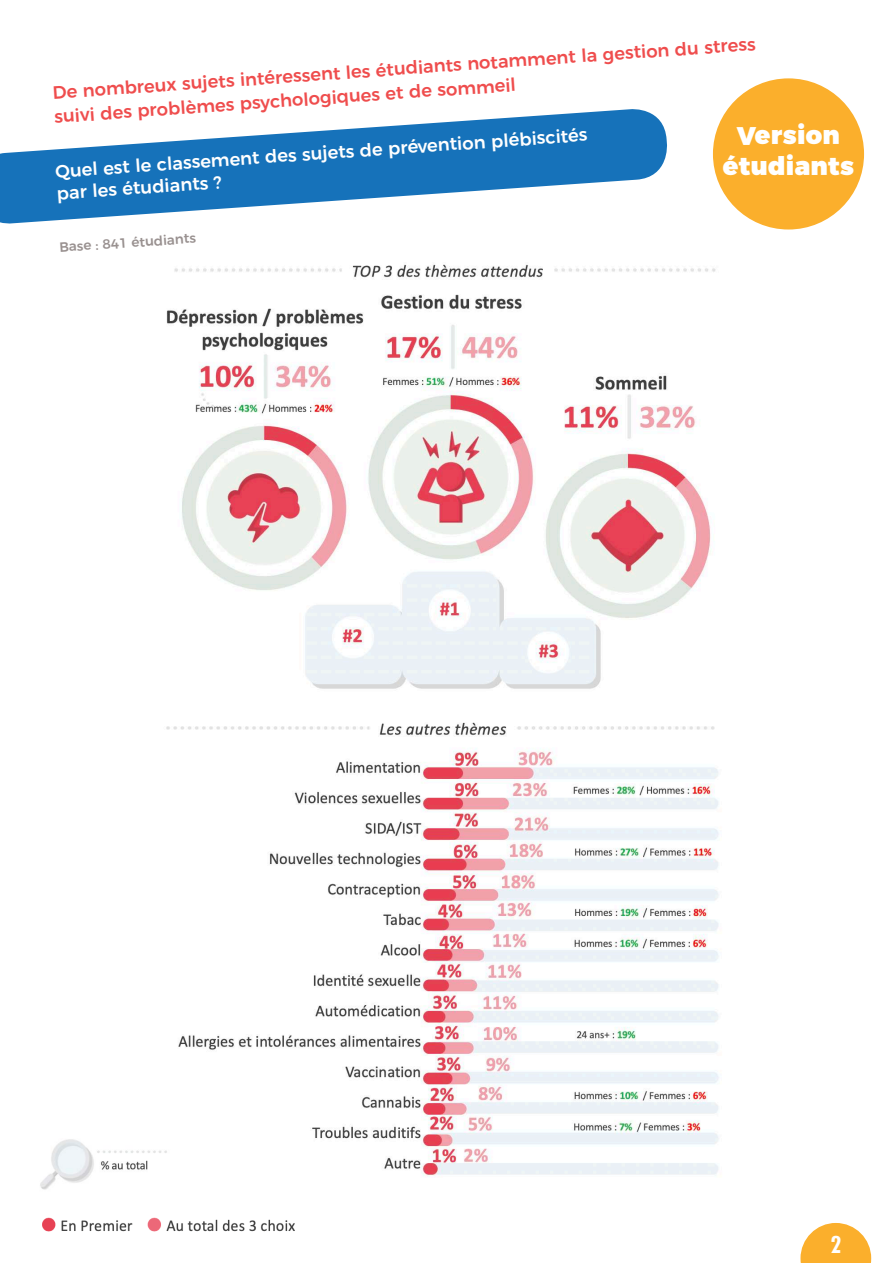
<style>
.page{position:relative;width:893px;height:1263px;background:#fff}
.page>*{position:absolute;margin:0;border:0;box-sizing:border-box;transform-origin:0 0}
.t1{font:900 25.5px "Montserrat";letter-spacing:.005em;color:#fff}
.t2{font:700 condensed 22.5px "Futura Std";color:#fff}
.t3{font:500 18px "Montserrat";color:#ef4d4d}
.t4{font:500 18px "Montserrat";color:#fff}
.t5{font:500 13.5px "Montserrat";color:#999190}
</style>
<div class="page">
<svg style="left:800px;top:1223px;width:71px;height:40px"></svg>
<svg style="left:0;top:109px;width:667px;height:115px;fill:#1672ba"></svg>
<img style="left:166px;top:264px;width:550px;height:425px">
<img style="left:166px;top:722px;width:553px;height:455px">
<img style="left:42px;top:1217px;width:253px;height:15px">
<img style="left:40px;top:1139px;width:147px;height:51px">
<div style="left:713px;top:78px;width:151px;height:151px;background:#fbaf2c;border-radius:50%"></div>
<p class="t3" style="left:52px;top:78px;width:706px;rotate:-4deg">De nombreux sujets intéressent les étudiants notamment la gestion du stress</p>
<p class="t3" style="left:53px;top:102px;width:464px;rotate:-4deg">suivi des problèmes psychologiques et de sommeil</p>
<p class="t1" style="left:737px;top:119px;width:105px">Version</p>
<p class="t1" style="left:723px;top:150px;width:133px">étudiants</p>
<p class="t4" style="left:54px;top:157px;width:535px;rotate:-4deg">Quel est le classement des sujets de prévention plébiscités</p>
<p class="t4" style="left:56px;top:179px;width:167px;rotate:-4deg">par les étudiants ?</p>
<p class="t5" style="left:59px;top:236px;width:138px;rotate:-4deg">Base : 841 étudiants</p>
<p class="t2" style="left:830px;top:1231px;width:13px">2</p>
</div>
